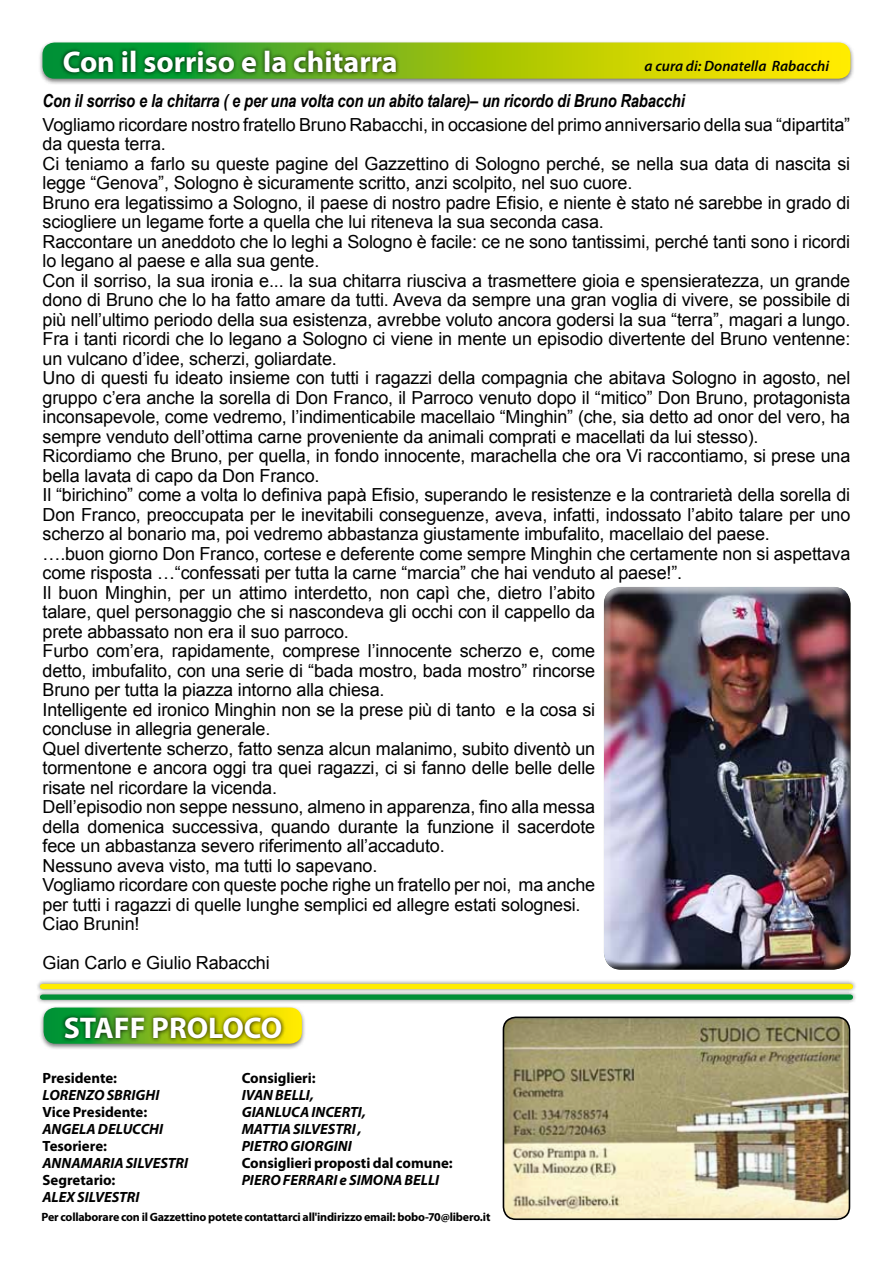
<style>
.page{position:relative;width:893px;height:1263px;background:#fff}
.page>*{position:absolute;margin:0;border:0;box-sizing:border-box;transform-origin:0 0}
.t1{font:700 30px "Myriad Pro";color:#fff}
.t2{font:18px/19.5px "Arial";letter-spacing:-.01em;color:#000}
.t3{font:italic 700 18px "Arial Narrow";letter-spacing:-.01em;color:#000}
.t4{font:italic 600 15px "Myriad Pro";color:#000}
.t5{font:italic 700 14.85px/17px "Myriad Pro";letter-spacing:-.005em;color:#000}
.t6{font:700 14.85px "Myriad Pro";letter-spacing:-.005em;color:#000}
.t7{font:700 12px "Myriad Pro";letter-spacing:-.02em;color:#000}
</style>
<div class="page">
<div style="left:38px;top:40px;width:817px;height:45px;background:#000;opacity:.55"></div>
<svg style="left:43px;top:43px;width:807px;height:36px;background:#b4cb0a"></svg>
<div style="left:59px;top:46px;width:341px;height:30px;background:#000;opacity:.85"></div>
<div style="left:39px;top:1005px;width:268px;height:45px;background:#000;opacity:.55"></div>
<svg style="left:44px;top:1007px;width:258px;height:37px;background:#8abe2a"></svg>
<div style="left:61px;top:1013px;width:225px;height:29px;background:#000;opacity:.85"></div>
<img style="left:503px;top:1019px;width:346px;height:200px">
<div style="left:503px;top:1016px;width:347px;height:204px;border:2px solid #000;border-radius:12px"></div>
<div style="left:35px;top:979px;width:822px;height:15px;background:#000;opacity:.55"></div>
<div style="left:43px;top:984px;width:807px;height:5px;background:#ffed00"></div>
<div style="left:35px;top:990px;width:822px;height:14px;background:#000;opacity:.55"></div>
<div style="left:43px;top:994px;width:807px;height:6px;background:#009037"></div>
<div style="left:604px;top:590px;width:247px;height:381px;background:#000;opacity:.75"></div>
<h1 class="t1" style="left:63px;top:42px;width:337px">Con il sorriso e la chitarra</h1>
<p class="t4" style="left:645px;top:56px;width:186px">a cura di: Donatella Rabacchi</p>
<p class="t3" style="left:43px;top:87px;width:644px">Con il sorriso e la chitarra ( e per una volta con un abito talare)– un ricordo di Bruno Rabacchi</p>
<p class="t2" style="left:43px;top:115px;width:809px">Vogliamo ricordare nostro fratello Bruno Rabacchi, in occasione del primo anniversario della sua “dipartita” da questa terra.<br>Ci teniamo a farlo su queste pagine del Gazzettino di Sologno perché, se nella sua data di nascita si legge “Genova”, Sologno è sicuramente scritto, anzi scolpito, nel suo cuore.<br>Bruno era legatissimo a Sologno, il paese di nostro padre Efisio, e niente è stato né sarebbe in grado di sciogliere un legame forte a quella che lui riteneva la sua seconda casa.<br>Raccontare un aneddoto che lo leghi a Sologno è facile: ce ne sono tantissimi, perché tanti sono i ricordi lo legano al paese e alla sua gente.<br>Con il sorriso, la sua ironia e... la sua chitarra riusciva a trasmettere gioia e spensieratezza, un grande dono di Bruno che lo ha fatto amare da tutti. Aveva da sempre una gran voglia di vivere, se possibile di più nell’ultimo periodo della sua esistenza, avrebbe voluto ancora godersi la sua “terra”, magari a lungo.<br>Fra i tanti ricordi che lo legano a Sologno ci viene in mente un episodio divertente del Bruno ventenne: un vulcano d’idee, scherzi, goliardate.<br>Uno di questi fu ideato insieme con tutti i ragazzi della compagnia che abitava Sologno in agosto, nel gruppo c’era anche la sorella di Don Franco, il Parroco venuto dopo il “mitico” Don Bruno, protagonista inconsapevole, come vedremo, l’indimenticabile macellaio “Minghin” (che, sia detto ad onor del vero, ha sempre venduto dell’ottima carne proveniente da animali comprati e macellati da lui stesso).<br>Ricordiamo che Bruno, per quella, in fondo innocente, marachella che ora Vi raccontiamo, si prese una bella lavata di capo da Don Franco.<br>Il “birichino” come a volta lo definiva papà Efisio, superando le resistenze e la contrarietà della sorella di Don Franco, preoccupata per le inevitabili conseguenze, aveva, infatti, indossato l’abito talare per uno scherzo al bonario ma, poi vedremo abbastanza giustamente imbufalito, macellaio del paese.<br>….buon giorno Don Franco, cortese e deferente come sempre Minghin che certamente non si aspettava come risposta …“confessati per tutta la carne “marcia” che hai venduto al paese!”.<br>Il buon Minghin, per un attimo interdetto, non capì che, dietro l’abito<br>talare, quel personaggio che si nascondeva gli occhi con il cappello da<br>prete abbassato non era il suo parroco.<br>Furbo com’era, rapidamente, comprese l’innocente scherzo e, come<br>detto, imbufalito, con una serie di “bada mostro, bada mostro” rincorse<br>Bruno per tutta la piazza intorno alla chiesa.<br>Intelligente ed ironico Minghin non se la prese più di tanto e la cosa si<br>concluse in allegria generale.<br>Quel divertente scherzo, fatto senza alcun malanimo, subito diventò un<br>tormentone e ancora oggi tra quei ragazzi, ci si fanno delle belle delle<br>risate nel ricordare la vicenda.<br>Dell’episodio non seppe nessuno, almeno in apparenza, fino alla messa<br>della domenica successiva, quando durante la funzione il sacerdote<br>fece un abbastanza severo riferimento all’accaduto.<br>Nessuno aveva visto, ma tutti lo sapevano.<br>Vogliamo ricordare con queste poche righe un fratello per noi, ma anche<br>per tutti i ragazzi di quelle lunghe semplici ed allegre estati solognesi.<br>Ciao Brunin!</p>
<p class="t2" style="left:43px;top:953px;width:229px">Gian Carlo e Giulio Rabacchi</p>
<h1 class="t1" style="left:64px;top:1008px;width:220px">STAFF PROLOCO</h1>
<p class="t6" style="left:43px;top:1068px;width:76px">Presidente:</p>
<p class="t5" style="left:43px;top:1086px;width:119px">LORENZO SBRIGHI</p>
<p class="t6" style="left:43px;top:1102px;width:106px">Vice Presidente:</p>
<p class="t5" style="left:43px;top:1120px;width:122px">ANGELA DELUCCHI</p>
<p class="t6" style="left:43px;top:1136px;width:66px">Tesoriere:</p>
<p class="t5" style="left:43px;top:1154px;width:147px">ANNAMARIA SILVESTRI</p>
<p class="t6" style="left:43px;top:1170px;width:74px">Segretario:</p>
<p class="t5" style="left:43px;top:1188px;width:99px">ALEX SILVESTRI</p>
<p class="t6" style="left:242px;top:1068px;width:75px">Consiglieri:</p>
<p class="t5" style="left:242px;top:1086px;width:126px">IVAN BELLI,<br>GIANLUCA INCERTI,<br>MATTIA SILVESTRI ,<br>PIETRO GIORGINI</p>
<p class="t6" style="left:242px;top:1153px;width:212px">Consiglieri proposti dal comune:</p>
<p class="t5" style="left:242px;top:1171px;width:199px">PIERO FERRARI e SIMONA BELLI</p>
<p class="t7" style="left:41px;top:1209px;width:450px">Per collaborare con il Gazzettino potete contattarci all'indirizzo email: bobo-70@libero.it</p>
</div>
